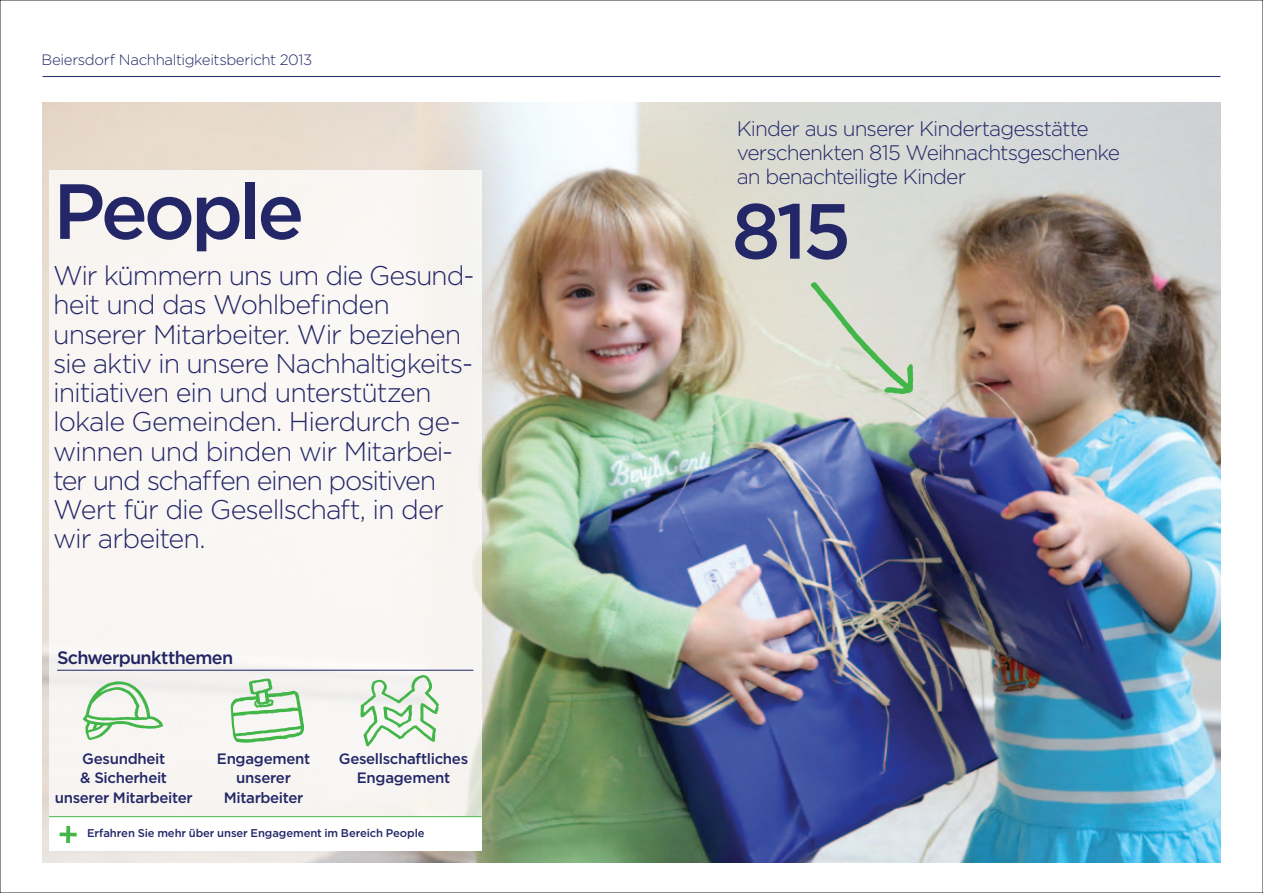
<style>
.page{position:relative;width:1263px;height:893px;background:#fff}
.page>*{position:absolute;margin:0;border:0;box-sizing:border-box;transform-origin:0 0}
.t1{font:500 78px "Gotham";letter-spacing:-.055em;color:#232767}
.t2{font:300 27px/29.2px "Gotham";letter-spacing:-.04em;color:#232767}
.t3{font:300 21px/24px "Gotham";letter-spacing:-.04em;color:#232767}
.t4{font:500 18px "Gotham";letter-spacing:-.04em;color:#232767}
.t5{font:500 15px/19.5px "Gotham";letter-spacing:-.02em;color:#232767;text-align:center}
.t6{font:300 15px "Gotham";letter-spacing:-.025em;color:#232767}
.t7{font:500 11.25px "Gotham";letter-spacing:-.01em;color:#232767}
</style>
<div class="page">
<hr style="left:43px;top:76px;width:1177px;height:1px;background:#232767">
<img style="left:43px;top:102px;width:1177px;height:760px">
<div style="left:49px;top:170px;width:433px;height:680px;background:#f9f6f3"></div>
<hr style="left:57px;top:670px;width:416px;height:1px;background:#232767">
<svg style="left:967px;top:303px;width:1px;height:96px"></svg>
<div style="left:839px;top:228px;width:105px;height:47px;background:#dadcd5"></div>
<svg style="left:811px;top:282px;width:103px;height:112px;background:#cfdac7"></svg>
<svg style="left:231px;top:678px;width:73px;height:65px"></svg>
<svg style="left:360px;top:675px;width:79px;height:71px"></svg>
<svg style="left:82px;top:681px;width:81px;height:59px"></svg>
<div style="left:49px;top:816px;width:433px;height:34px;background:#fff"></div>
<svg style="left:60px;top:826px;width:17px;height:17px"></svg>
<hr style="left:49px;top:816px;width:433px;height:1px;background:#42b649">
<p class="t6" style="left:41px;top:51px;width:272px">Beiersdorf Nachhaltigkeitsbericht 2013</p>
<h1 class="t1" style="left:53px;top:160px;width:253px">People</h1>
<p class="t2" style="left:53px;top:260px;width:423px">Wir kümmern uns um die Gesund&shy;heit und das Wohlbefinden unserer Mitarbeiter. Wir beziehen sie aktiv in unsere Nachhaltigkeits&shy;initiativen ein und unterstützen lokale Gemeinden. Hierdurch ge&shy;winnen und binden wir Mitarbei&shy;ter und schaffen einen positiven<br>Wert für die Gesellschaft, in der wir arbeiten.</p>
<p class="t4" style="left:57px;top:645px;width:178px">Schwerpunktthemen</p>
<p class="t5" style="left:55px;top:748px;width:140px">Gesundheit<br>&amp; Sicherheit unserer Mitarbeiter</p>
<p class="t5" style="left:217px;top:748px;width:95px">Engagement unserer<br>Mitarbeiter</p>
<p class="t5" style="left:339px;top:748px;width:131px">Gesellschaftliches<br>Engagement</p>
<p class="t7" style="left:87px;top:825px;width:339px">Erfahren Sie mehr über unser Engagement im Bereich People</p>
<p class="t3" style="left:737px;top:116px;width:385px">Kinder aus unserer Kindertagesstätte verschenkten 815 Weihnachtsgeschenke an benachteiligte Kinder</p>
<h1 class="t1" style="left:731px;top:180px;width:122px">815</h1>
</div>
